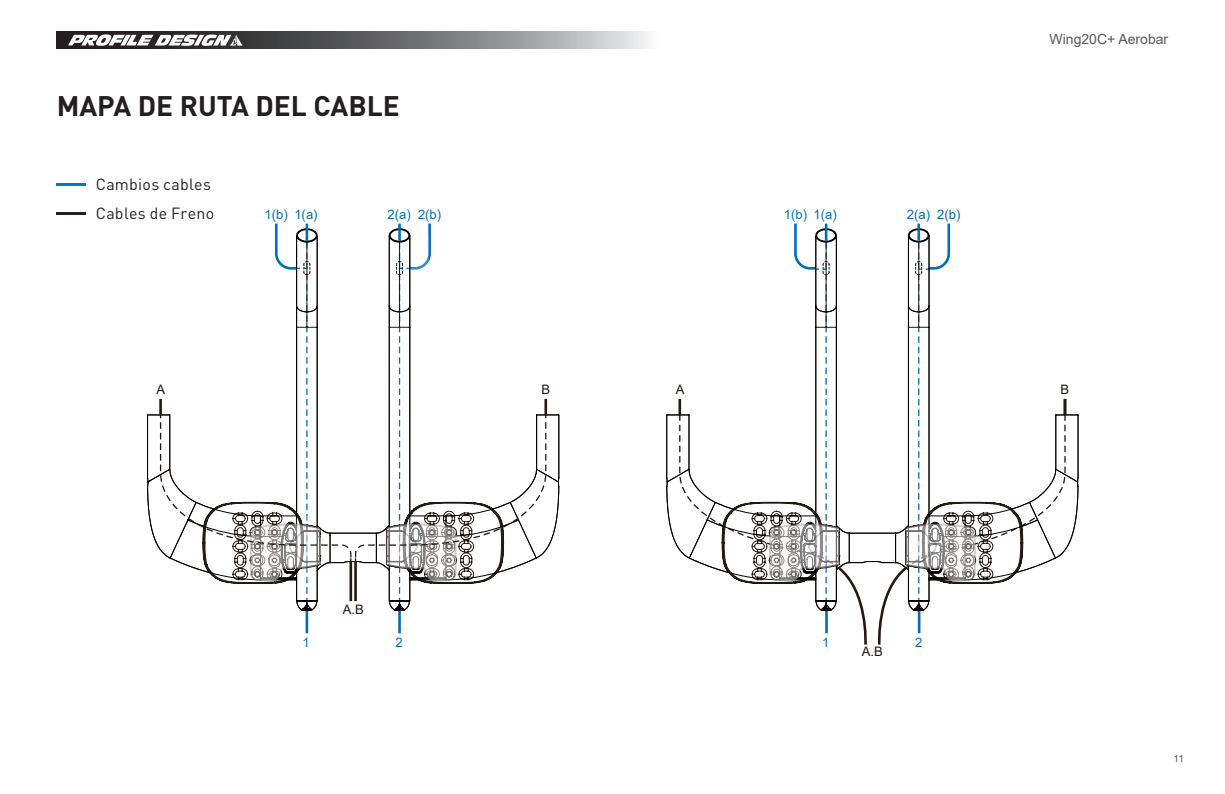
<style>
.page{position:relative;width:1225px;height:794px;background:#fff}
.page>*{position:absolute;margin:0;border:0;box-sizing:border-box;transform-origin:0 0}
.Page_Title{font:700 28px "DIN Pro";color:#231f20}
.Item_Tools_F_order{font:16px "DIN Pro";letter-spacing:.015em;color:#231f20}
.t1{font:14px "Arial";color:#57585a}
.t2{font:13px "Arial";color:#036eb8}
.t3{font:13px "Arial";color:#231815}
.t4{font:10px "Arial";color:#57585a}
</style>
<div class="page">
<svg style="left:57px;top:32px;width:592px;height:17px;background:#767779"></svg>
<svg style="left:68px;top:34px;width:174px;height:12px"></svg>
<hr style="left:305px;top:610px;width:3px;height:23px;background:#036eb8">
<hr style="left:398px;top:610px;width:3px;height:23px;background:#036eb8">
<svg style="left:159px;top:223px;width:388px;height:387px"></svg>
<hr style="left:159px;top:399px;width:3px;height:16px;background:#231815">
<hr style="left:398px;top:224px;width:3px;height:17px;background:#036eb8">
<hr style="left:305px;top:224px;width:3px;height:17px;background:#036eb8">
<svg style="left:678px;top:223px;width:388px;height:422px"></svg>
<hr style="left:57px;top:183px;width:29px;height:2px;background:#1074bc">
<hr style="left:57px;top:212px;width:29px;height:2px;background:#231f20">
<p class="Page_Title" style="left:57px;top:86px;width:345px">MAPA DE RUTA DEL CABLE</p>
<p class="Item_Tools_F_order" style="left:96px;top:173px;width:117px">Cambios cables</p>
<p class="Item_Tools_F_order" style="left:96px;top:202px;width:120px">Cables de Freno</p>
<p class="t2" style="left:265px;top:205px;width:54px">1(b) 1(a)</p>
<p class="t2" style="left:387px;top:205px;width:55px">2(a) 2(b)</p>
<p class="t2" style="left:784px;top:205px;width:25px">1(b)</p>
<p class="t2" style="left:937px;top:205px;width:25px">2(b)</p>
<p class="t2" style="left:813px;top:205px;width:25px">1(a)</p>
<p class="t2" style="left:906px;top:205px;width:25px">2(a)</p>
<p class="t1" style="left:1049px;top:29px;width:120px">Wing20C+ Aerobar</p>
<p class="t3" style="left:157px;top:380px;width:10px">A</p>
<p class="t3" style="left:541px;top:380px;width:10px">B</p>
<p class="t3" style="left:343px;top:600px;width:23px">A.B</p>
<p class="t2" style="left:302px;top:634px;width:9px">1</p>
<p class="t2" style="left:395px;top:634px;width:9px">2</p>
<p class="t3" style="left:676px;top:380px;width:10px">A</p>
<p class="t3" style="left:1060px;top:380px;width:10px">B</p>
<p class="t2" style="left:822px;top:634px;width:9px">1</p>
<p class="t2" style="left:915px;top:634px;width:9px">2</p>
<p class="t3" style="left:862px;top:642px;width:23px">A.B</p>
<p class="t4" style="left:1173px;top:751px;width:12px">11</p>
</div>
